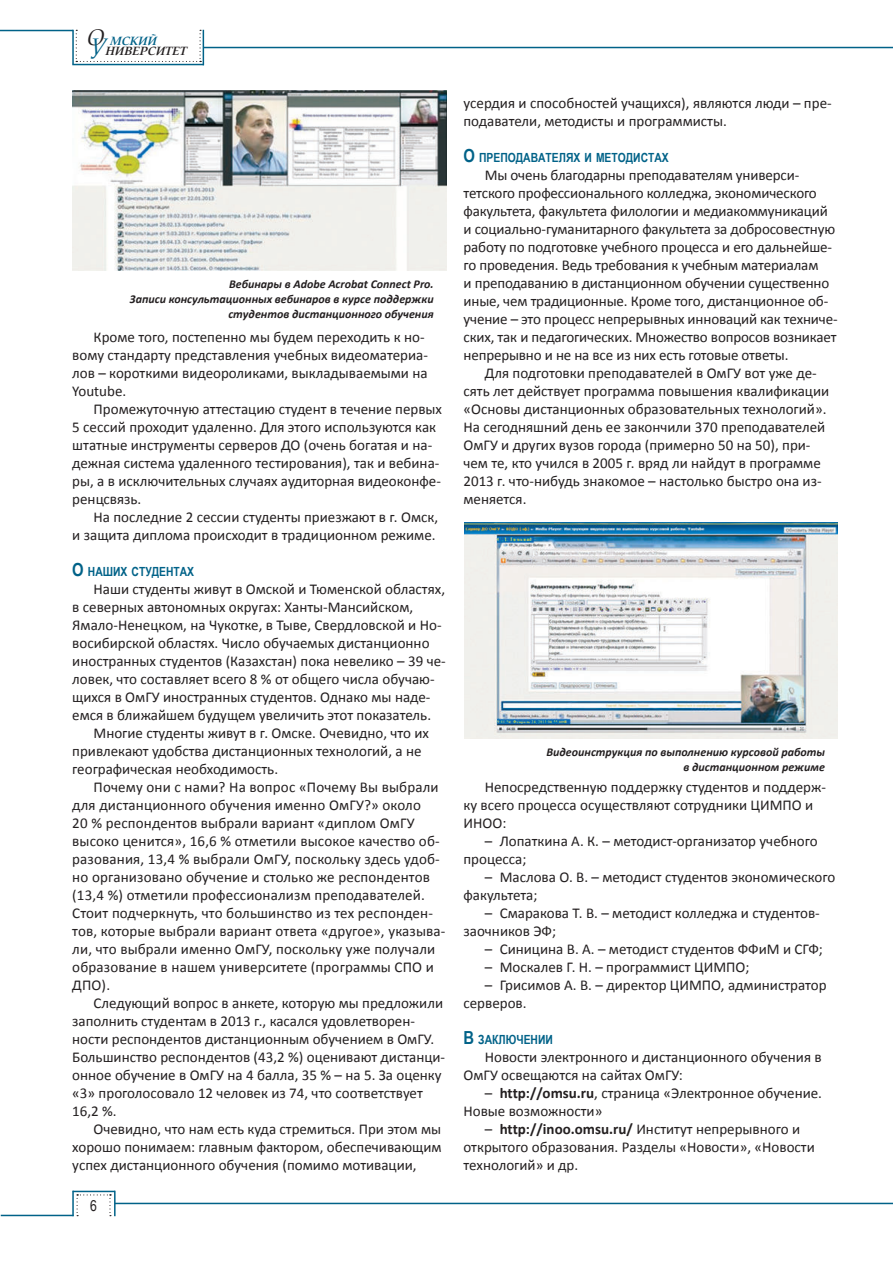
<style>
.page{position:relative;width:893px;height:1263px;background:#fff}
.page>*{position:absolute;margin:0;border:0;box-sizing:border-box;transform-origin:0 0}
.t1{font:15px/18px "Calibri";color:#231f20}
.t2{font:15px "Arial Narrow";color:#231f20}
.t3{font:700 12.6px "Arial Narrow";color:#006288}
.t4{font:italic 700 12px/15px "Calibri";color:#231f20;text-align:right}
.t5{font:italic 700 12px/10.4px "Book Antiqua";color:#231f20}
.s1{font-weight:400;font-size:22.5px}
.s2{color:#006288}
.s3{font-weight:400;font-size:24px;color:#006288}
.s4{font-size:18px}
.s5{font-weight:700}
</style>
<div class="page">
<img style="left:72px;top:90px;width:374px;height:180px">
<img style="left:464px;top:522px;width:374px;height:216px">
<svg style="left:76px;top:30px;width:125px;height:32px"></svg>
<hr style="left:0;top:30px;width:73px;height:1px;background:#006288">
<hr style="left:72px;top:30px;width:2px;height:34px;background:#006288">
<hr style="left:72px;top:64px;width:132px;height:1px;background:#006288">
<hr style="left:203px;top:30px;width:1px;height:35px;background:#006288">
<hr style="left:203px;top:47px;width:690px;height:1px;background:#006288">
<hr style="left:1px;top:1215px;width:73px;height:1px;background:#006288">
<hr style="left:72px;top:1191px;width:2px;height:25px;background:#006288">
<hr style="left:73px;top:1191px;width:42px;height:1px;background:#006288">
<hr style="left:114px;top:1191px;width:2px;height:25px;background:#006288">
<hr style="left:115px;top:1203px;width:778px;height:1px;background:#006288">
<svg style="left:77px;top:1194px;width:34px;height:22px"></svg>
<p class="t5" style="left:87px;top:36px;width:102px"><span class="s1">О</span> <span class="s2">МСКИЙ<br></span><span class="s3">У</span>НИВЕРСИТЕТ</p>
<p class="t4" style="left:130px;top:277px;width:305px">Вебинары в Adobe Acrobat Connect Pro.<br>Записи консультационных вебинаров в курсе поддержки студентов дистанционного обучения</p>
<p class="t1" style="left:72px;top:328px;width:357px;text-indent:21px">Кроме того, постепенно мы будем переходить к но&shy;вому стандарту представления учебных видеоматериа&shy;лов – короткими видеороликами, выкладываемыми на Youtube.</p>
<p class="t1" style="left:72px;top:400px;width:371px;text-indent:21px">Промежуточную аттестацию студент в течение первых 5 сессий проходит удаленно. Для этого используются как штатные инструменты серверов ДО (очень богатая и на&shy;дежная система удаленного тестирования), так и вебина&shy;ры, а в исключительных случаях аудиторная видеоконфе&shy;ренцсвязь.</p>
<p class="t1" style="left:72px;top:508px;width:367px;text-align:right">На последние 2 сессии студенты приезжают в г. Омск,<br>и защита диплома происходит в традиционном режиме.</p>
<p class="t3" style="left:72px;top:562px;width:123px"><span class="s4">о</span> наших студентах</p>
<p class="t1" style="left:94px;top:580px;width:353px">Наши студенты живут в Омской и Тюменской областях,</p>
<p class="t1" style="left:72px;top:598px;width:342px">в северных автономных округах: Ханты-Мансийском,</p>
<p class="t1" style="left:72px;top:616px;width:371px">Ямало-Ненецком, на Чукотке, в Тыве, Свердловской и Но-</p>
<p class="t1" style="left:72px;top:634px;width:359px">восибирской областях. Число обучаемых дистанционно</p>
<p class="t1" style="left:72px;top:652px;width:375px">иностранных студентов (Казахстан) пока невелико – 39 че-</p>
<p class="t1" style="left:72px;top:670px;width:364px">ловек, что составляет всего 8 % от общего числа обучаю-</p>
<p class="t1" style="left:72px;top:688px;width:360px">щихся в ОмГУ иностранных студентов. Однако мы наде-</p>
<p class="t1" style="left:72px;top:706px;width:360px">емся в ближайшем будущем увеличить этот показатель.</p>
<p class="t1" style="left:94px;top:724px;width:337px">Многие студенты живут в г. Омске. Очевидно, что их</p>
<p class="t1" style="left:72px;top:742px;width:351px">привлекают удобства дистанционных технологий, а не</p>
<p class="t1" style="left:72px;top:760px;width:207px">географическая необходимость.</p>
<p class="t1" style="left:94px;top:778px;width:347px">Почему они с нами? На вопрос «Почему Вы выбрали</p>
<p class="t1" style="left:72px;top:796px;width:350px">для дистанционного обучения именно ОмГУ?» около</p>
<p class="t1" style="left:72px;top:814px;width:344px">20 % респондентов выбрали вариант «диплом ОмГУ</p>
<p class="t1" style="left:72px;top:832px;width:369px">высоко ценится», 16,6 % отметили высокое качество об-</p>
<p class="t1" style="left:72px;top:850px;width:369px">разования, 13,4 % выбрали ОмГУ, поскольку здесь удоб-</p>
<p class="t1" style="left:72px;top:868px;width:359px">но организовано обучение и столько же респондентов</p>
<p class="t1" style="left:72px;top:886px;width:354px">(13,4 %) отметили профессионализм преподавателей.</p>
<p class="t1" style="left:72px;top:904px;width:362px">Стоит подчеркнуть, что большинство из тех респонден-</p>
<p class="t1" style="left:72px;top:922px;width:375px">тов, которые выбрали вариант ответа «другое», указыва-</p>
<p class="t1" style="left:72px;top:940px;width:364px">ли, что выбрали именно ОмГУ, поскольку уже получали</p>
<p class="t1" style="left:72px;top:958px;width:363px">образование в нашем университете (программы СПО и</p>
<p class="t1" style="left:72px;top:976px;width:39px">ДПО).</p>
<p class="t1" style="left:94px;top:994px;width:351px">Следующий вопрос в анкете, которую мы предложили</p>
<p class="t1" style="left:72px;top:1012px;width:344px">заполнить студентам в 2013 г., касался удовлетворен-</p>
<p class="t1" style="left:72px;top:1030px;width:363px">ности респондентов дистанционным обучением в ОмГУ.</p>
<p class="t1" style="left:72px;top:1048px;width:374px">Большинство респондентов (43,2 %) оценивают дистанци-</p>
<p class="t1" style="left:72px;top:1066px;width:371px">онное обучение в ОмГУ на 4 балла, 35 % – на 5. За оценку</p>
<p class="t1" style="left:72px;top:1084px;width:352px">«3» проголосовало 12 человек из 74, что соответствует</p>
<p class="t1" style="left:72px;top:1102px;width:46px">16,2 %.</p>
<p class="t1" style="left:94px;top:1120px;width:349px">Очевидно, что нам есть куда стремиться. При этом мы</p>
<p class="t1" style="left:72px;top:1138px;width:371px">хорошо понимаем: главным фактором, обеспечивающим</p>
<p class="t1" style="left:72px;top:1156px;width:346px">успех дистанционного обучения (помимо мотивации,</p>
<p class="t2" style="left:90px;top:1197px;width:8px">6</p>
<p class="t1" style="left:463px;top:94px;width:370px">усердия и способностей учащихся), являются люди – пре&shy;подаватели, методисты и программисты.</p>
<p class="t3" style="left:463px;top:148px;width:207px"><span class="s4">о</span> преподавателях и методистах</p>
<p class="t1" style="left:463px;top:166px;width:376px;text-indent:21px">Мы очень благодарны преподавателям универси&shy;тетского профессионального колледжа, экономического факультета, факультета филологии и медиакоммуникаций и социально-гуманитарного факультета за добросовестную работу по подготовке учебного процесса и его дальнейше&shy;го проведения. Ведь требования к учебным материалам<br>и преподаванию в дистанционном обучении существенно иные, чем традиционные. Кроме того, дистанционное об&shy;учение – это процесс непрерывных инноваций как техниче&shy;ских, так и педагогических. Множество вопросов возникает непрерывно и не на все из них есть готовые ответы.</p>
<p class="t1" style="left:463px;top:364px;width:367px;text-indent:21px">Для подготовки преподавателей в ОмГУ вот уже де&shy;сять лет действует программа повышения квалификации «Основы дистанционных образовательных технологий».<br>На сегодняшний день ее закончили 370 преподавателей ОмГУ и других вузов города (примерно 50 на 50), при&shy;чем те, кто учился в 2005 г. вряд ли найдут в программе 2013 г. что-нибудь знакомое – настолько быстро она из&shy;меняется.</p>
<p class="t4" style="left:546px;top:745px;width:280px">Видеоинструкция по выполнению курсовой работы в дистанционном режиме</p>
<p class="t1" style="left:463px;top:778px;width:364px;text-indent:21px">Непосредственную поддержку студентов и поддерж&shy;ку всего процесса осуществляют сотрудники ЦИМПО и<br>ИНОО:</p>
<p class="t1" style="left:463px;top:832px;width:356px;text-indent:21px">– Лопаткина А. К. – методист-организатор учебного процесса;</p>
<p class="t1" style="left:463px;top:868px;width:373px;text-indent:21px">– Маслова О. В. – методист студентов экономического факультета;</p>
<p class="t1" style="left:463px;top:904px;width:358px;text-indent:21px">– Смаракова Т. В. – методист колледжа и студентов&shy;заочников ЭФ;</p>
<p class="t1" style="left:485px;top:940px;width:340px">– Синицина В. А. – методист студентов ФФиМ и СГФ;</p>
<p class="t1" style="left:485px;top:958px;width:266px">– Москалев Г. Н. – программист ЦИМПО;</p>
<p class="t1" style="left:463px;top:976px;width:365px;text-indent:21px">– Грисимов А. В. – директор ЦИМПО, администратор серверов.</p>
<p class="t3" style="left:463px;top:1030px;width:91px"><span class="s4">в</span> заклюЧении</p>
<p class="t1" style="left:463px;top:1048px;width:360px;text-indent:21px">Новости электронного и дистанционного обучения в<br>ОмГУ освещаются на сайтах ОмГУ:</p>
<p class="t1" style="left:463px;top:1084px;width:360px;text-indent:21px">– <span class="s5">http://omsu.ru</span>, страница «Электронное обучение.<br>Новые возможности»</p>
<p class="t1" style="left:463px;top:1120px;width:353px;text-indent:21px">– <span class="s5">http://inoo.omsu.ru/</span> Институт непрерывного и открытого образования. Разделы «Новости», «Новости технологий» и др.</p>
</div>
